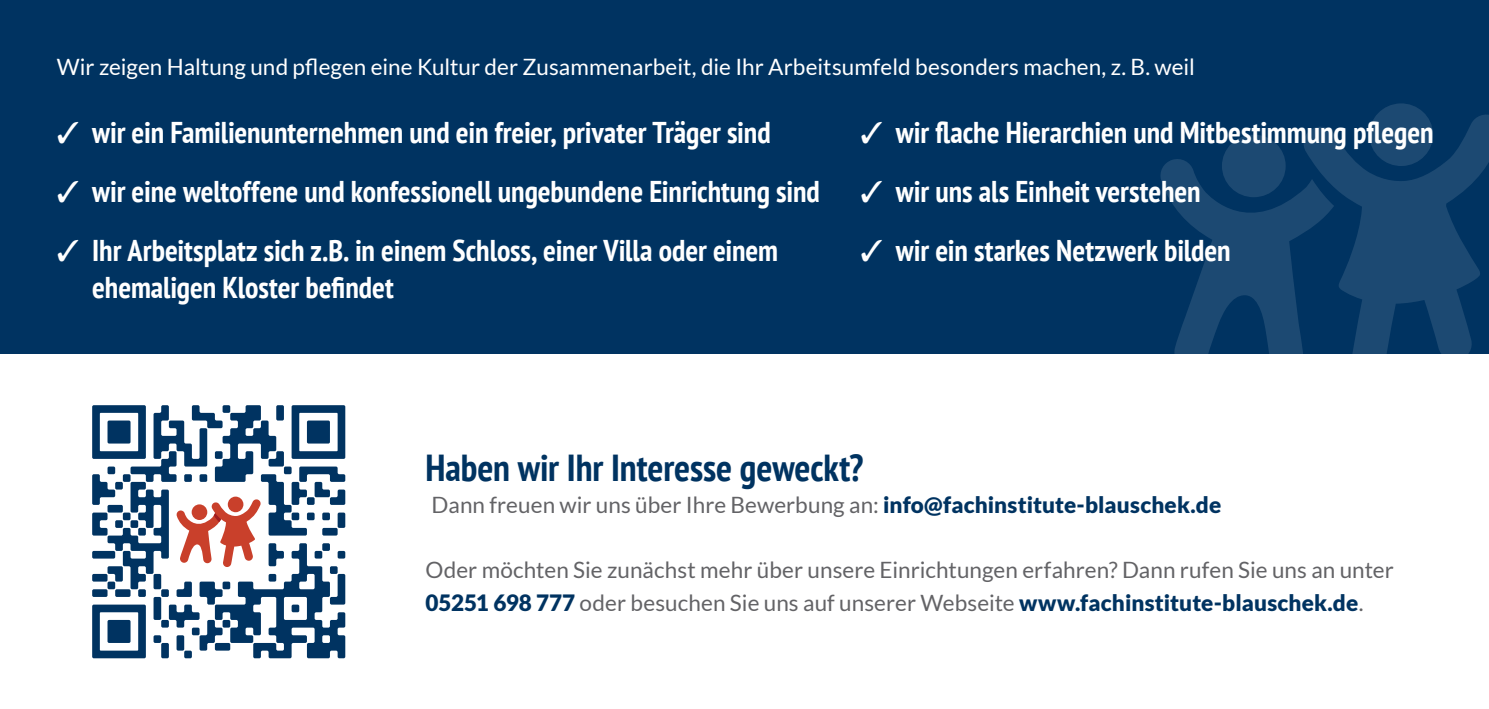
<style>
.page{position:relative;width:1489px;height:709px;background:#fff}
.page>*{position:absolute;margin:0;border:0;box-sizing:border-box;transform-origin:0 0}
.t1{font:700 condensed 37.5px "PT Sans";letter-spacing:-.005em;color:#003361}
.t2{font:700 condensed 30px/37.5px "PT Sans";color:#fff}
.t3{font:22.5px/32.5px "Lato";letter-spacing:.005em;color:#636366}
.t4{font:22.5px "Lato";color:#fff}
.s1{font-weight:900;color:#003361}
</style>
<div class="page">
<div style="left:0;top:0;width:1488px;height:709px;background:#003361"></div>
<div style="left:0;top:354px;width:1488px;height:355px;background:#fff"></div>
<div style="left:1221px;top:135px;width:64px;height:62px;background:#1c4972;border-radius:50%"></div>
<svg style="left:1368px;top:103px;width:65px;height:63px"></svg>
<svg style="left:1160px;top:157px;width:140px;height:197px"></svg>
<svg style="left:1300px;top:112px;width:188px;height:242px;fill:#1c4972"></svg>
<svg style="left:92px;top:405px;width:253px;height:253px"></svg>
<p class="t4" style="left:57px;top:54px;width:1139px">Wir zeigen Haltung und pflegen eine Kultur der Zusammenarbeit, die Ihr Arbeitsumfeld besonders machen, z. B. weil</p>
<p class="t2" style="left:57px;top:113px;width:715px">✓ wir ein Familienunternehmen und ein freier, privater Träger sind</p>
<p class="t2" style="left:57px;top:172px;width:764px">✓ wir eine weltoffene und konfessionell ungebundene Einrichtung sind</p>
<p class="t2" style="left:92px;top:231px;width:687px;text-indent:-35px">✓ Ihr Arbeitsplatz sich z.B. in einem Schloss, einer Villa oder einem ehemaligen Kloster befindet</p>
<p class="t2" style="left:860px;top:113px;width:574px">✓ wir flache Hierarchien und Mitbestimmung pflegen</p>
<p class="t2" style="left:860px;top:172px;width:342px">✓ wir uns als Einheit verstehen</p>
<p class="t2" style="left:860px;top:231px;width:372px">✓ wir ein starkes Netzwerk bilden</p>
<p class="t1" style="left:425px;top:442px;width:439px">Haben wir Ihr Interesse geweckt?</p>
<p class="t3" style="left:431px;top:489px;width:791px">Dann freuen wir uns über Ihre Bewerbung an: <span class="s1">info@fachinstitute-blauschek.de</span></p>
<p class="t3" style="left:425px;top:554px;width:969px">Oder möchten Sie zunächst mehr über unsere Einrichtungen erfahren? Dann rufen Sie uns an unter<br><span class="s1">05251 698 777</span> oder besuchen Sie uns auf unserer Webseite <span class="s1">www.fachinstitute-blauschek.de</span>.</p>
</div>
